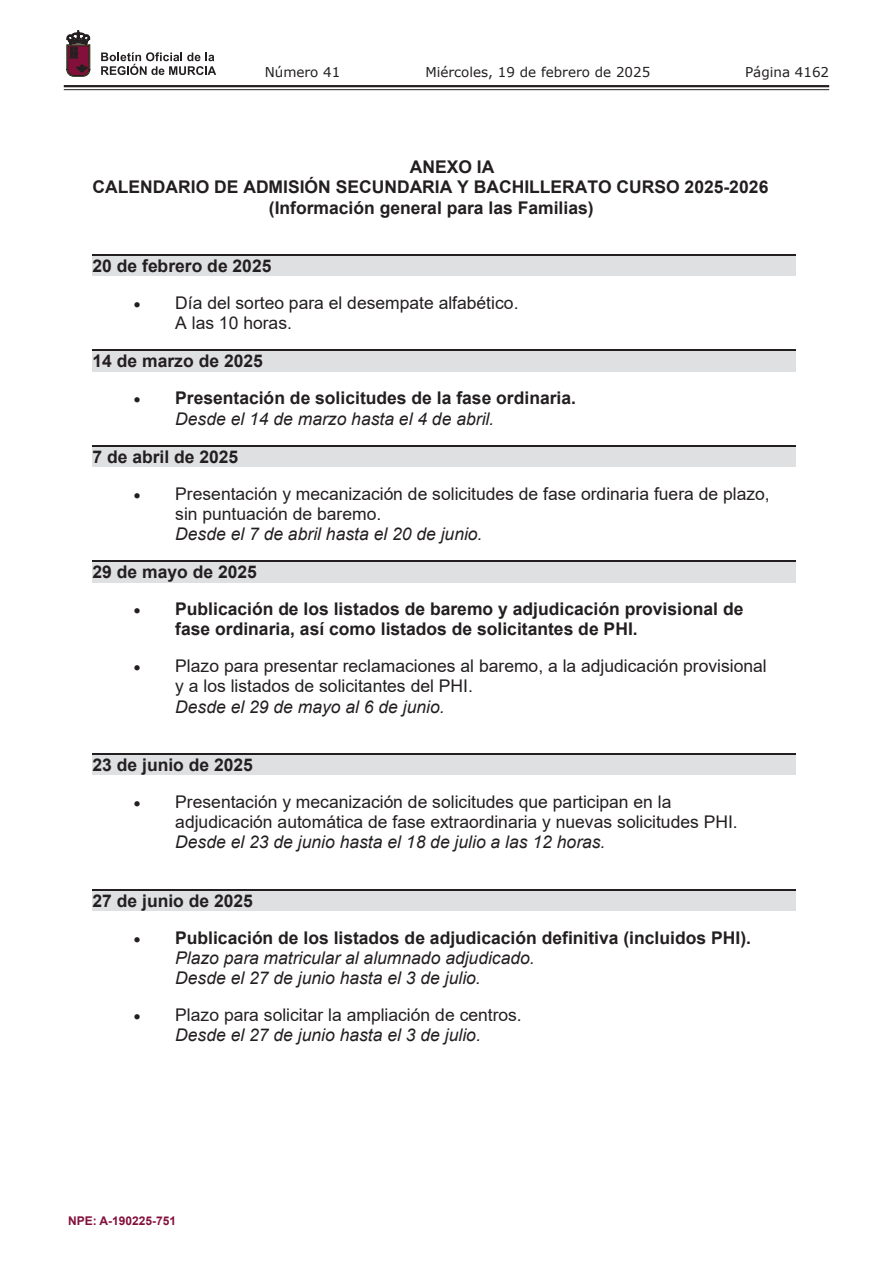
<style>
.page{position:relative;width:893px;height:1263px;background:#fff}
.page>*{position:absolute;margin:0;border:0;box-sizing:border-box;transform-origin:0 0}
.t1{font:17.55px/20.1px "Arial";color:#231f20}
.t2{font:700 17.55px/20.1px "Arial";color:#231f20}
.t3{font:italic 17.55px/20.1px "Arial";color:#231f20}
.t4{font:13.5px "Verdana";color:#231f20}
.t5{font:700 12px "Arial";color:#830f3b}
.s1{font-weight:400;font-style:italic}
.s2{font-weight:700;font-style:normal}
.s3{font-style:italic}
</style>
<div class="page">
<hr style="left:64px;top:85px;width:765px;height:2px;background:#231f20">
<hr style="left:64px;top:89px;width:765px;height:1px;background:#231f20">
<svg style="left:101px;top:52px;width:115px;height:23px"></svg>
<svg style="left:67px;top:31px;width:23px;height:45px"></svg>
<div style="left:93px;top:256px;width:703px;height:20px;background:#dfe0e2"></div>
<hr style="left:93px;top:254px;width:703px;height:2px;background:#231f20">
<div style="left:93px;top:351px;width:703px;height:20px;background:#dfe0e2"></div>
<hr style="left:93px;top:350px;width:703px;height:1px;background:#231f20">
<div style="left:93px;top:447px;width:703px;height:20px;background:#dfe0e2"></div>
<hr style="left:93px;top:445px;width:703px;height:1px;background:#231f20">
<div style="left:93px;top:562px;width:703px;height:20px;background:#dfe0e2"></div>
<hr style="left:93px;top:561px;width:703px;height:1px;background:#231f20">
<div style="left:93px;top:755px;width:703px;height:20px;background:#dfe0e2"></div>
<hr style="left:93px;top:753px;width:703px;height:2px;background:#231f20">
<div style="left:93px;top:890px;width:703px;height:21px;background:#dfe0e2"></div>
<hr style="left:93px;top:889px;width:703px;height:1px;background:#231f20">
<p class="t4" style="left:265px;top:62px;width:77px">Número 41</p>
<p class="t4" style="left:425px;top:62px;width:226px">Miércoles, 19 de febrero de 2025</p>
<p class="t4" style="left:745px;top:62px;width:86px">Página 4162</p>
<p class="t2" style="left:410px;top:157px;width:86px">ANEXO IA</p>
<p class="t2" style="left:93px;top:177px;width:677px">CALENDARIO DE ADMISIÓN SECUNDARIA Y BACHILLERATO CURSO 2025-2026</p>
<p class="t2" style="left:269px;top:198px;width:326px">(Información general para las Familias)</p>
<p class="t2" style="left:93px;top:256px;width:180px">20 de febrero de 2025</p>
<p class="t1" style="left:175px;top:293px;width:345px;text-indent:-41px">• Día del sorteo para el desempate alfabético.<br>A las 10 horas.</p>
<p class="t2" style="left:93px;top:351px;width:172px">14 de marzo de 2025</p>
<p class="t2" style="left:175px;top:388px;width:402px;text-indent:-41px">• Presentación de solicitudes de la fase ordinaria.<br><span class="s1">Desde el 14 de marzo hasta el 4 de abril.</span></p>
<p class="t2" style="left:93px;top:447px;width:147px">7 de abril de 2025</p>
<p class="t1" style="left:175px;top:483px;width:596px;text-indent:-41px">• Presentación y mecanización de solicitudes de fase ordinaria fuera de plazo, sin puntuación de baremo.</p>
<p class="t3" style="left:175px;top:524px;width:309px">Desde el 7 de abril hasta el 20 de junio.</p>
<p class="t2" style="left:93px;top:562px;width:166px">29 de mayo de 2025</p>
<p class="t2" style="left:175px;top:599px;width:570px;text-indent:-41px">• Publicación de los listados de baremo y adjudicación provisional de fase ordinaria, así como listados de solicitantes de PHI.</p>
<p class="t1" style="left:175px;top:656px;width:593px;text-indent:-41px">• Plazo para presentar reclamaciones al baremo, a la adjudicación provisional y a los listados de solicitantes del PHI.</p>
<p class="t3" style="left:175px;top:697px;width:271px">Desde el 29 de mayo al 6 de junio.</p>
<p class="t2" style="left:93px;top:755px;width:162px">23 de junio de 2025</p>
<p class="t1" style="left:175px;top:792px;width:564px;text-indent:-41px">• Presentación y mecanización de solicitudes que participan en la adjudicación automática de fase extraordinaria y nuevas solicitudes PHI.</p>
<p class="t3" style="left:175px;top:832px;width:432px">Desde el 23 de junio hasta el 18 de julio a las 12 horas.</p>
<p class="t2" style="left:93px;top:891px;width:162px">27 de junio de 2025</p>
<p class="t3" style="left:175px;top:928px;width:577px;text-indent:-41px">• <span class="s2">Publicación de los listados de adjudicación definitiva (incluidos PHI).<br></span>Plazo para matricular al alumnado adjudicado.<br>Desde el 27 de junio hasta el 3 de julio.</p>
<p class="t1" style="left:134px;top:1004px;width:389px;text-align:center">• Plazo para solicitar la ampliación de centros.<br><span class="s3">Desde el 27 de junio hasta el 3 de julio.</span></p>
<p class="t5" style="left:68px;top:1212px;width:110px">NPE: A-190225-751</p>
</div>
